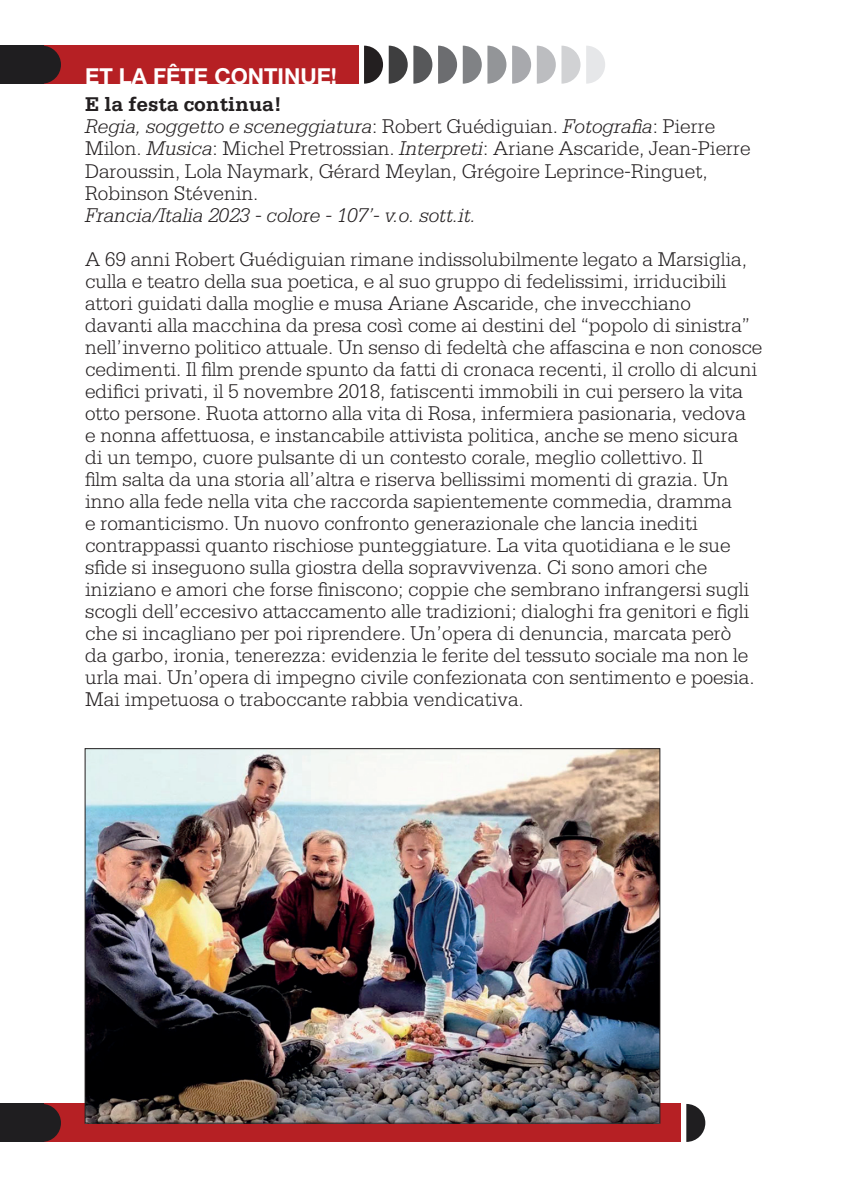
<style>
.page{position:relative;width:851px;height:1191px;background:#fff}
.page>*{position:absolute;margin:0;border:0;box-sizing:border-box;transform-origin:0 0}
.t1{font:700 22px "Helvetica Neue LT Std";color:#fff}
.t2{font:300 21px/22px "Serifa Std";color:#231f20}
.t3{font:italic 300 21px "Serifa Std";color:#231f20}
.s1{font-weight:700}
.s2{font-style:italic}
</style>
<div class="page">
<div style="left:42px;top:1104px;width:638px;height:38px;background:#b62024"></div>
<div style="left:0;top:1104px;width:44px;height:38px;background:#1f1e20"></div>
<svg style="left:44px;top:1104px;width:17px;height:38px"></svg>
<svg style="left:686px;top:1104px;width:19px;height:38px"></svg>
<div style="left:42px;top:46px;width:316px;height:38px;background:#b62024"></div>
<div style="left:0;top:46px;width:44px;height:38px;background:#1f1e20"></div>
<svg style="left:44px;top:46px;width:17px;height:38px"></svg>
<svg style="left:364px;top:46px;width:43px;height:38px"></svg>
<svg style="left:413px;top:46px;width:19px;height:38px"></svg>
<svg style="left:438px;top:46px;width:43px;height:38px"></svg>
<svg style="left:487px;top:46px;width:19px;height:38px"></svg>
<svg style="left:512px;top:46px;width:43px;height:38px"></svg>
<svg style="left:561px;top:46px;width:19px;height:38px"></svg>
<svg style="left:586px;top:46px;width:19px;height:38px"></svg>
<img style="left:87px;top:750px;width:571px;height:371px">
<p class="t1" style="left:85px;top:62px;width:253px">ET LA FÊTE CONTINUE!</p>
<p class="t2" style="left:85px;top:94px;width:667px"><span class="s1">E la festa continua!<br></span><span class="s2">Regia, soggetto e sceneggiatura</span>: Robert Guédiguian. <span class="s2">Fotografia</span>: Pierre Milon. <span class="s2">Musica</span>: Michel Pretrossian. <span class="s2">Interpreti</span>: Ariane Ascaride, Jean-Pierre Daroussin, Lola Naymark, Gérard Meylan, Grégoire Leprince-Ringuet, Robinson Stévenin.</p>
<p class="t3" style="left:85px;top:203px;width:392px">Francia/Italia 2023 - colore - 107’- v.o. sott.it.</p>
<p class="t2" style="left:85px;top:248px;width:678px">A 69 anni Robert Guédiguian rimane indissolubilmente legato a Marsiglia, culla e teatro della sua poetica, e al suo gruppo di fedelissimi, irriducibili attori guidati dalla moglie e musa Ariane Ascaride, che invecchiano davanti alla macchina da presa così come ai destini del “popolo di sinistra” nell’inverno politico attuale. Un senso di fedeltà che affascina e non conosce cedimenti. Il film prende spunto da fatti di cronaca recenti, il crollo di alcuni edifici privati, il 5 novembre 2018, fatiscenti immobili in cui persero la vita otto persone. Ruota attorno alla vita di Rosa, infermiera pasionaria, vedova<br>e nonna affettuosa, e instancabile attivista politica, anche se meno sicura<br>di un tempo, cuore pulsante di un contesto corale, meglio collettivo. Il<br>film salta da una storia all’altra e riserva bellissimi momenti di grazia. Un inno alla fede nella vita che raccorda sapientemente commedia, dramma<br>e romanticismo. Un nuovo confronto generazionale che lancia inediti contrappassi quanto rischiose punteggiature. La vita quotidiana e le sue sfide si inseguono sulla giostra della sopravvivenza. Ci sono amori che iniziano e amori che forse finiscono; coppie che sembrano infrangersi sugli scogli dell’eccesivo attaccamento alle tradizioni; dialoghi fra genitori e figli che si incagliano per poi riprendere. Un’opera di denuncia, marcata però<br>da garbo, ironia, tenerezza: evidenzia le ferite del tessuto sociale ma non le urla mai. Un’opera di impegno civile confezionata con sentimento e poesia.<br>Mai impetuosa o traboccante rabbia vendicativa.</p>
</div>
